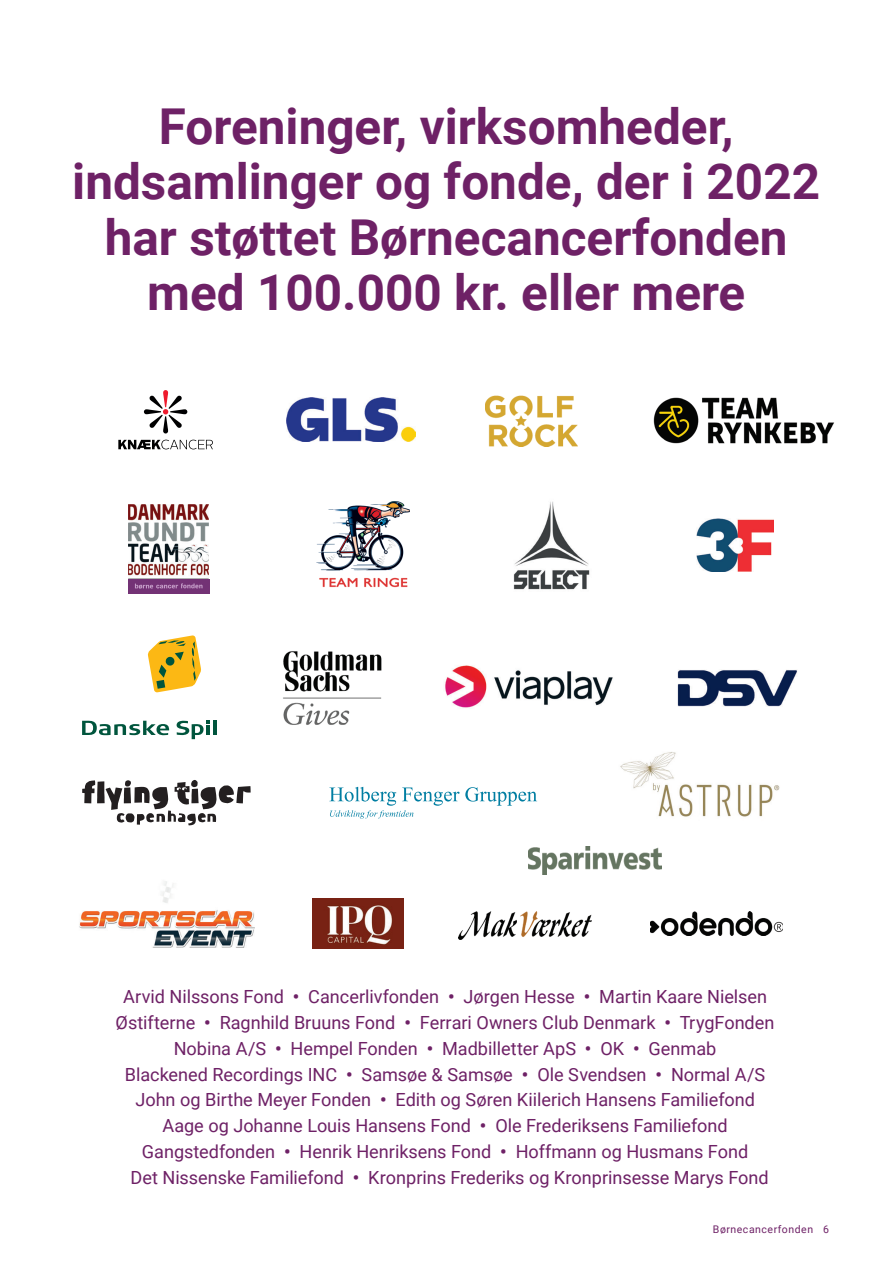
<style>
.page{position:relative;width:893px;height:1263px;background:#fff}
.page>*{position:absolute;margin:0;border:0;box-sizing:border-box;transform-origin:0 0}
.t1{font:700 49.5px/55.5px "Roboto";color:#6e2166;text-align:center}
.t2{font:18.15px/26px "Roboto";color:#6e2166;text-align:center}
.t3{font:10.5px "Roboto";letter-spacing:.05em;color:#6e2166}
.s1{font-weight:700}
</style>
<div class="page">
<img style="left:653px;top:397px;width:182px;height:47px">
<img style="left:316px;top:501px;width:94px;height:87px">
<img style="left:128px;top:504px;width:81px;height:75px">
<img style="left:696px;top:519px;width:78px;height:53px">
<img style="left:513px;top:501px;width:77px;height:89px">
<img style="left:79px;top:881px;width:176px;height:66px">
<img style="left:677px;top:670px;width:120px;height:37px">
<svg style="left:118px;top:440px;width:95px;height:9px"></svg>
<svg style="left:144px;top:390px;width:43px;height:43px"></svg>
<img style="left:528px;top:847px;width:133px;height:28px">
<img style="left:620px;top:752px;width:160px;height:65px">
<svg style="left:465px;top:787px;width:72px;height:19px"></svg>
<svg style="left:329px;top:787px;width:130px;height:32px"></svg>
<img style="left:485px;top:395px;width:92px;height:51px">
<svg style="left:82px;top:780px;width:169px;height:45px"></svg>
<img style="left:459px;top:912px;width:133px;height:28px">
<img style="left:650px;top:912px;width:133px;height:24px">
<img style="left:283px;top:651px;width:99px;height:74px">
<div style="left:128px;top:579px;width:81px;height:15px;background:#733275"></div>
<svg style="left:135px;top:583px;width:68px;height:6px"></svg>
<img style="left:312px;top:899px;width:91px;height:50px">
<img style="left:445px;top:665px;width:168px;height:43px">
<img style="left:286px;top:397px;width:129px;height:44px">
<svg style="left:148px;top:635px;width:53px;height:58px"></svg>
<hr style="left:214px;top:721px;width:3px;height:14px;background:#00553d">
<svg style="left:82px;top:720px;width:87px;height:15px"></svg>
<svg style="left:177px;top:721px;width:33px;height:18px"></svg>
<h1 class="t1" style="left:72px;top:99px;width:749px">Foreninger, virksomheder, indsamlinger og fonde, der i 2022 har støttet Børnecancerfonden med 100.000 kr. eller mere</h1>
<p class="t2" style="left:116px;top:984px;width:660px">Arvid Nilssons Fond <span class="s1">•</span> Cancerlivfonden <span class="s1">•</span> Jørgen Hesse <span class="s1">•</span> Martin Kaare Nielsen Østifterne <span class="s1">•</span> Ragnhild Bruuns Fond <span class="s1">•</span> Ferrari Owners Club Denmark <span class="s1">•</span> TrygFonden Nobina A/S <span class="s1">•</span> Hempel Fonden <span class="s1">•</span> Madbilletter ApS <span class="s1">•</span> OK <span class="s1">•</span> Genmab<br>Blackened Recordings INC <span class="s1">•</span> Samsøe &amp; Samsøe <span class="s1">•</span> Ole Svendsen <span class="s1">•</span> Normal A/S John og Birthe Meyer Fonden <span class="s1">•</span> Edith og Søren Kiilerich Hansens Familiefond Aage og Johanne Louis Hansens Fond <span class="s1">•</span> Ole Frederiksens Familiefond Gangstedfonden <span class="s1">•</span> Henrik Henriksens Fond <span class="s1">•</span> Hoffmann og Husmans Fond<br>Det Nissenske Familiefond <span class="s1">•</span> Kronprins Frederiks og Kronprinsesse Marys Fond</p>
<p class="t3" style="left:713px;top:1223px;width:117px">Børnecancerfonden 6</p>
</div>
